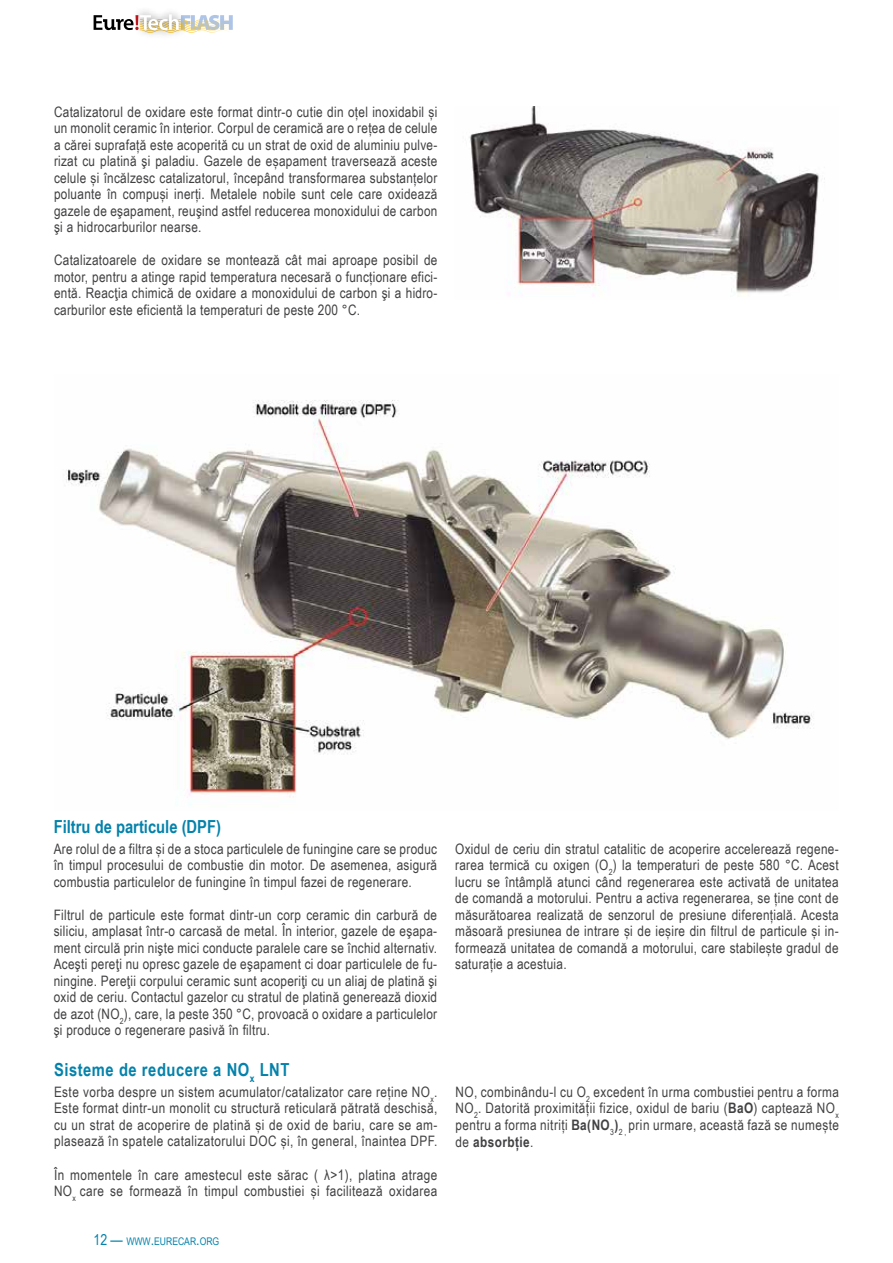
<style>
.page{position:relative;width:893px;height:1263px;background:#fff}
.page>*{position:absolute;margin:0;border:0;box-sizing:border-box;transform-origin:0 0}
.t1{font:700 18px "Arial Narrow";letter-spacing:.03em;color:#0482ab}
.t2{font:700 18px "Arial Narrow";color:#0482ab}
.t3{font:14.4px/16.5px "Arial Narrow";letter-spacing:.02em;color:#414042;text-align:justify}
.t4{font:10.5px "Arial Narrow";color:#0482ab}
.s1{font-size:15px}
.s2{font-weight:700}
</style>
<div class="page">
<svg style="left:94px;top:14px;width:139px;height:19px"></svg>
<img style="left:469px;top:106px;width:356px;height:190px">
<img style="left:66px;top:400px;width:748px;height:406px">
<p class="t3" style="left:54px;top:103px;width:385px">Catalizatorul de oxidare este format dintr-o cutie din oțel inoxidabil și un monolit ceramic în interior. Corpul de ceramică are o rețea de celule a cărei suprafață este acoperită cu un strat de oxid de aluminiu pulve&shy;rizat cu platină şi paladiu. Gazele de eșapament traversează aceste celule și încălzesc catalizatorul, începând transformarea substanțelor poluante în compuși inerți. Metalele nobile sunt cele care oxidează gazele de eşapament, reuşind astfel reducerea monoxidului de carbon şi a hidrocarburilor nearse.</p>
<p class="t3" style="left:54px;top:251px;width:385px">Catalizatoarele de oxidare se montează cât mai aproape posibil de motor, pentru a atinge rapid temperatura necesară o funcționare efici&shy;entă. Reacţia chimică de oxidare a monoxidului de carbon şi a hidro&shy;carburilor este eficientă la temperaturi de peste 200 °C.</p>
<p class="t2" style="left:54px;top:813px;width:169px">Filtru de particule (DPF)</p>
<p class="t3" style="left:54px;top:840px;width:385px">Are rolul de a filtra și de a stoca particulele de funingine care se produc în timpul procesului de combustie din motor. De asemenea, asigură combustia particulelor de funingine în timpul fazei de regenerare.</p>
<p class="t3" style="left:54px;top:906px;width:385px">Filtrul de particule este format dintr-un corp ceramic din carbură de siliciu, amplasat într-o carcasă de metal. În interior, gazele de eşapa&shy;ment circulă prin nişte mici conducte paralele care se închid alternativ.<br>Aceşti pereţi nu opresc gazele de eşapament ci doar particulele de fu&shy;ningine. Pereţii corpului ceramic sunt acoperiţi cu un aliaj de platină şi oxid de ceriu. Contactul gazelor cu stratul de platină generează dioxid de azot (NO<sub>2</sub>), care, la peste 350 °C, provoacă o oxidare a particulelor şi produce o regenerare pasivă în filtru.</p>
<p class="t1" style="left:54px;top:1056px;width:237px">Sisteme de reducere a NO<sub>x</sub> LNT</p>
<p class="t3" style="left:54px;top:1083px;width:385px">Este vorba despre un sistem acumulator/catalizator care reține NO<sub>x</sub>.<br>Este format dintr-un monolit cu structură reticulară pătrată deschisă, cu un strat de acoperire de platină și de oxid de bariu, care se am&shy;plasează în spatele catalizatorului DOC și, în general, înaintea DPF.</p>
<p class="t3" style="left:54px;top:1165px;width:385px">În momentele în care amestecul este sărac ( λ&gt;1), platina atrage<br>NO<sub>x</sub> care se formează în timpul combustiei și facilitează oxidarea</p>
<p class="t4" style="left:94px;top:1233px;width:127px"><span class="s1">12 —</span> WWW<span class="s1">.</span>EURECAR<span class="s1">.</span>ORG</p>
<p class="t3" style="left:455px;top:840px;width:385px">Oxidul de ceriu din stratul catalitic de acoperire accelerează regene&shy;rarea termică cu oxigen (O<sub>2</sub>) la temperaturi de peste 580 °C. Acest lucru se întâmplă atunci când regenerarea este activată de unitatea de comandă a motorului. Pentru a activa regenerarea, se ține cont de măsurătoarea realizată de senzorul de presiune diferențială. Acesta măsoară presiunea de intrare și de ieșire din filtrul de particule și in&shy;formează unitatea de comandă a motorului, care stabilește gradul de saturație a acestuia.</p>
<p class="t3" style="left:455px;top:1083px;width:385px">NO, combinându-l cu O<sub>2</sub> excedent în urma combustiei pentru a forma NO<sub>2</sub>. Datorită proximității fizice, oxidul de bariu (<span class="s2">BaO</span>) captează NO<sub>x </sub>pentru a forma nitriți <span class="s2">Ba(NO</span><sub>3</sub><span class="s2">)</span><sub>2</sub> <sub>,</sub> prin urmare, această fază se numește de <span class="s2">absorbție</span>.</p>
</div>
